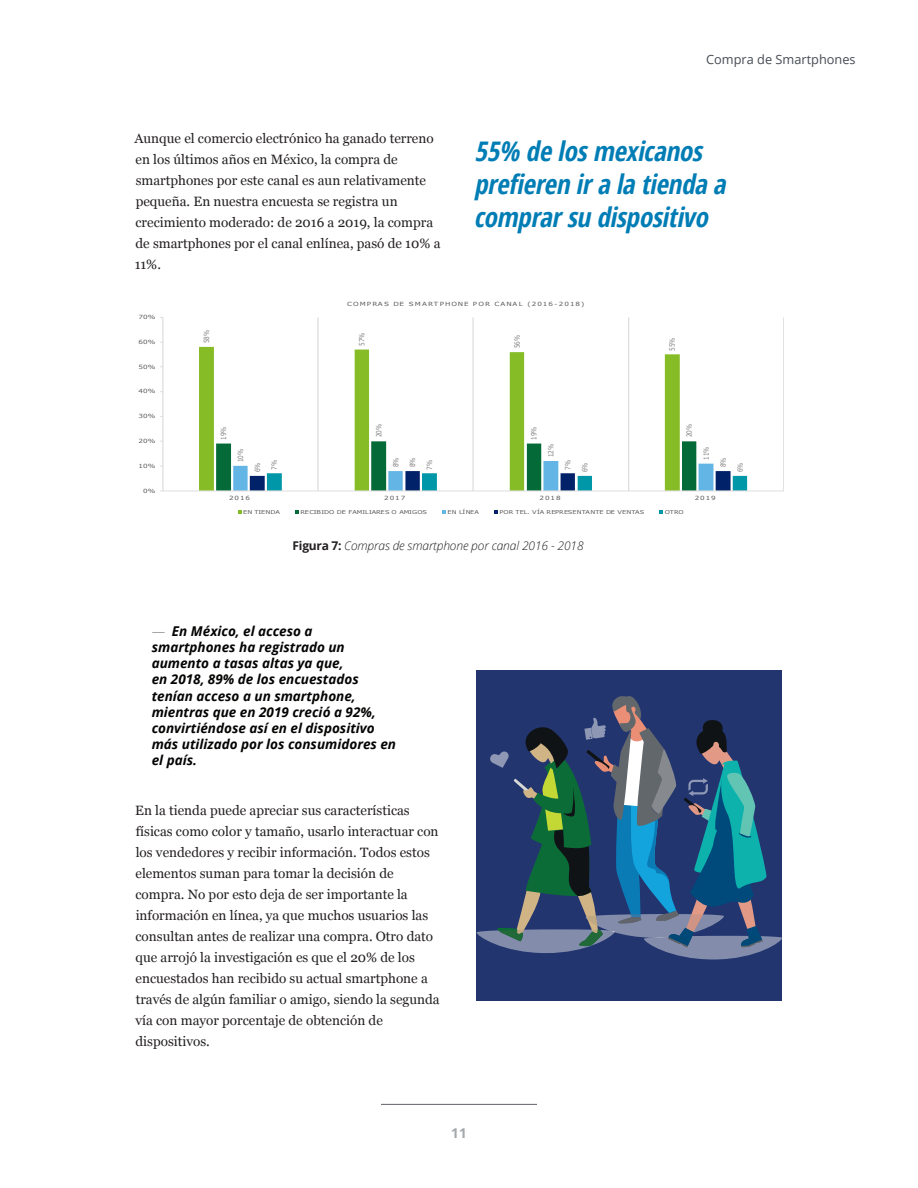
<style>
.page{position:relative;width:918px;height:1188px;background:#fff}
.page>*{position:absolute;margin:0;border:0;box-sizing:border-box;transform-origin:0 0}
.pullout-quote{font:italic 700 condensed 27px/33px "Open Sans";color:#007db5}
.body-auxiliary{font:13.5px/21px "Georgia";color:#231f20}
.t1{font:italic 700 13.5px/16.2px "Open Sans";color:#040503}
.t2{font:700 13.5px "Open Sans";color:#a3a7a9}
.t3{font:12.75px "Open Sans";color:#464b54}
.t4{font:italic 300 12px "Open Sans";letter-spacing:-.01em;color:#231f20}
.t5{font:7.2px "Verdana";letter-spacing:-.02em;color:#7f7f7f;scale:.79 1}
.t6{font:5.7px "Verdana";letter-spacing:.135em;color:#595959;scale:1.26 1}
.t7{font:5.25px "Verdana";letter-spacing:-.005em;color:#595959;scale:1.26 1}
.s1{font-weight:700;font-style:normal}
.s2{font-weight:300;font-style:normal;color:#5f6369}
</style>
<div class="page">
<hr style="left:381px;top:1104px;width:156px;height:1px;background:#5f6369">
<hr style="left:318px;top:317px;width:1px;height:174px;background:#d9d9d9">
<hr style="left:473px;top:317px;width:1px;height:174px;background:#d9d9d9">
<hr style="left:628px;top:317px;width:1px;height:174px;background:#d9d9d9">
<hr style="left:784px;top:317px;width:1px;height:174px;background:#d9d9d9">
<svg style="left:199px;top:347px;width:481px;height:144px"></svg>
<svg style="left:216px;top:441px;width:531px;height:50px"></svg>
<hr style="left:163px;top:317px;width:1px;height:174px;background:#d9d9d9">
<hr style="left:163px;top:491px;width:621px;height:1px;background:#d9d9d9">
<svg style="left:238px;top:511px;width:4px;height:3px"></svg>
<svg style="left:442px;top:511px;width:4px;height:3px"></svg>
<svg style="left:494px;top:511px;width:4px;height:3px"></svg>
<svg style="left:659px;top:511px;width:4px;height:3px"></svg>
<div style="left:477px;top:670px;width:305px;height:331px;background:#22356f"></div>
<svg style="left:477px;top:696px;width:305px;height:264px"></svg>
<p class="body-auxiliary" style="left:134px;top:127px;width:308px">Aunque el comercio electrónico ha ganado terreno en los últimos años en México, la compra de smartphones por este canal es aun relativamente pequeña. En nuestra encuesta se registra un crecimiento moderado: de 2016 a 2019, la compra de smartphones por el canal enlínea, pasó de 10% a 11%.</p>
<p class="t3" style="left:706px;top:50px;width:151px">Compra de Smartphones</p>
<p class="pullout-quote" style="left:474px;top:135px;width:260px">55% delosmexicanos prefiereniralatiendaa comprarsudispositivo</p>
<p class="t6" style="left:139px;top:313px;width:15px">70%</p>
<p class="t6" style="left:139px;top:338px;width:15px">60%</p>
<p class="t6" style="left:139px;top:363px;width:15px">50%</p>
<p class="t6" style="left:139px;top:388px;width:15px">40%</p>
<p class="t6" style="left:139px;top:412px;width:15px">30%</p>
<p class="t6" style="left:139px;top:437px;width:15px">20%</p>
<p class="t6" style="left:139px;top:462px;width:15px">10%</p>
<p class="t6" style="left:143px;top:487px;width:11px">0%</p>
<p class="t6" style="left:347px;top:300px;width:190px">COMPRAS DE SMARTPHONE POR CANAL (2016-2018)</p>
<p class="t5" style="left:202px;top:343px;width:18px;rotate:-90deg">58%</p>
<p class="t5" style="left:357px;top:346px;width:18px;rotate:-90deg">57%</p>
<p class="t5" style="left:512px;top:348px;width:18px;rotate:-90deg">56%</p>
<p class="t5" style="left:667px;top:351px;width:18px;rotate:-90deg">55%</p>
<p class="t5" style="left:219px;top:440px;width:18px;rotate:-90deg">19%</p>
<p class="t5" style="left:374px;top:437px;width:18px;rotate:-90deg">20%</p>
<p class="t5" style="left:529px;top:440px;width:18px;rotate:-90deg">19%</p>
<p class="t5" style="left:684px;top:437px;width:18px;rotate:-90deg">20%</p>
<p class="t5" style="left:236px;top:462px;width:18px;rotate:-90deg">10%</p>
<p class="t5" style="left:391px;top:467px;width:14px;rotate:-90deg">8%</p>
<p class="t5" style="left:546px;top:457px;width:18px;rotate:-90deg">12%</p>
<p class="t5" style="left:701px;top:460px;width:18px;rotate:-90deg">11%</p>
<p class="t5" style="left:252px;top:472px;width:14px;rotate:-90deg">6%</p>
<p class="t5" style="left:269px;top:470px;width:14px;rotate:-90deg">7%</p>
<p class="t5" style="left:408px;top:467px;width:14px;rotate:-90deg">8%</p>
<p class="t5" style="left:425px;top:470px;width:14px;rotate:-90deg">7%</p>
<p class="t5" style="left:563px;top:470px;width:14px;rotate:-90deg">7%</p>
<p class="t5" style="left:718px;top:467px;width:14px;rotate:-90deg">8%</p>
<p class="t5" style="left:580px;top:472px;width:14px;rotate:-90deg">6%</p>
<p class="t5" style="left:735px;top:472px;width:14px;rotate:-90deg">6%</p>
<p class="t6" style="left:229px;top:494px;width:18px">2016</p>
<p class="t6" style="left:384px;top:494px;width:18px">2017</p>
<p class="t6" style="left:540px;top:494px;width:18px">2018</p>
<p class="t6" style="left:695px;top:494px;width:18px">2019</p>
<p class="t7" style="left:243px;top:509px;width:31px">EN TIENDA</p>
<p class="t7" style="left:301px;top:509px;width:102px">RECIBIDO DE FAMILIARES O AMIGOS</p>
<p class="t7" style="left:447px;top:509px;width:27px">EN LÍNEA</p>
<p class="t7" style="left:500px;top:509px;width:116px">POR TEL. VÍA REPRESENTANTE DE VENTAS</p>
<p class="t7" style="left:665px;top:509px;width:17px">OTRO</p>
<p class="t4" style="left:293px;top:537px;width:293px"><span class="s1">Figura 7:</span> Compras de smartphone por canal 2016 - 2018</p>
<p class="t1" style="left:152px;top:622px;width:246px"><span class="s2">—</span> En México, el acceso a smartphones ha registrado un aumento a tasas altas ya que,<br>en 2018, 89% de los encuestados tenían acceso a un smartphone, mientras que en 2019 creció a 92%, convirtiéndose así en el dispositivo más utilizado por los consumidores en el país.</p>
<p class="body-auxiliary" style="left:135px;top:799px;width:306px">En la tienda puede apreciar sus características físicas como color y tamaño, usarlo interactuar con los vendedores y recibir información. Todos estos elementos suman para tomar la decisión de compra. No por esto deja de ser importante la información en línea, ya que muchos usuarios las consultan antes de realizar una compra. Otro dato que arrojó la investigación es que el 20% de los encuestados han recibido su actual smartphone a través de algún familiar o amigo, siendo la segunda vía con mayor porcentaje de obtención de dispositivos.</p>
<p class="t2" style="left:451px;top:1123px;width:17px">11</p>
</div>
